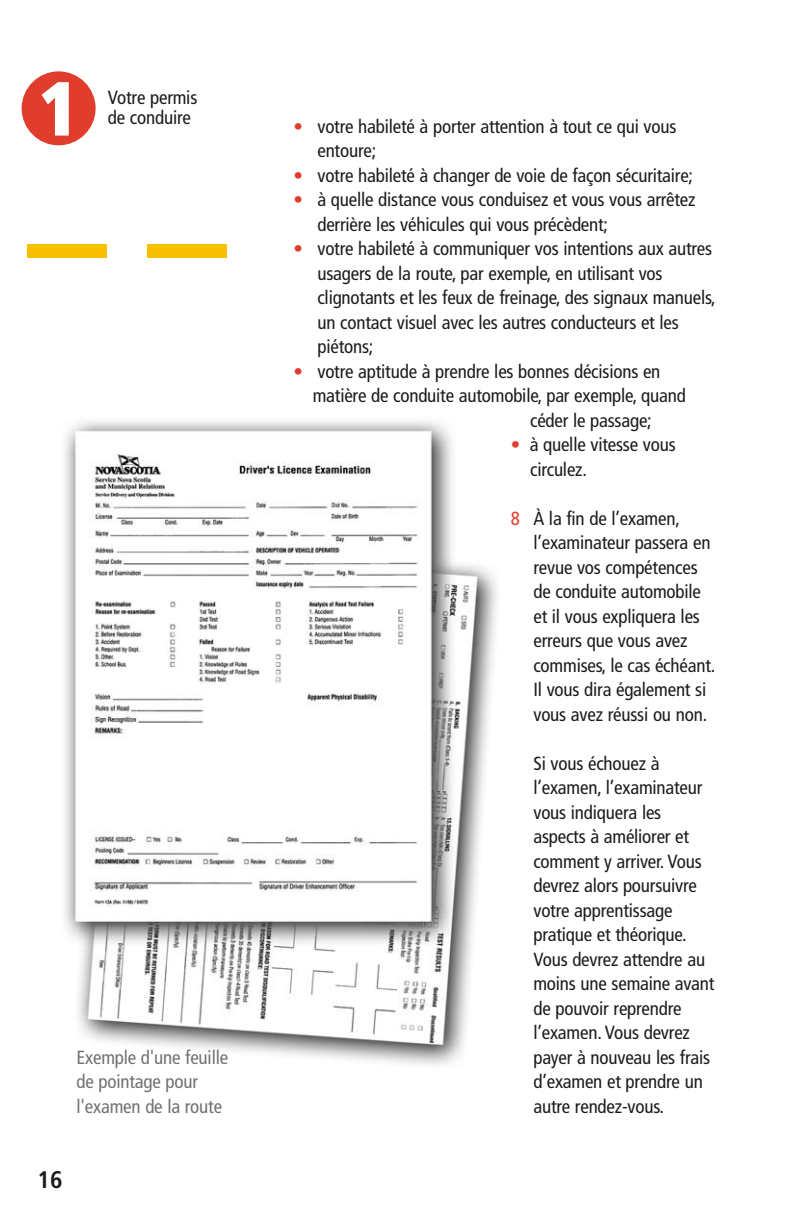
<style>
.page{position:relative;width:792px;height:1224px;background:#fff}
.page>*{position:absolute;margin:0;border:0;box-sizing:border-box;transform-origin:0 0}
.t1{font:900 condensed 76.6px "Frutiger";color:#fff}
.t2{font:700 condensed 24px "Frutiger";color:#1c1c1a}
.t3{font:condensed 19px/24.6px "Frutiger";letter-spacing:-.01em;color:#1c1c1a}
.t4{font:condensed 19px/24.6px "Frutiger";letter-spacing:-.01em;color:#727273}
.s1{color:#e13d2c}
</style>
<div class="page">
<div style="left:22px;top:71px;width:74px;height:74px;background:#e13d2c;border-radius:50%"></div>
<div style="left:27px;top:245px;width:79px;height:13px;background:#f9c000"></div>
<div style="left:147px;top:245px;width:79px;height:13px;background:#f9c000"></div>
<img style="left:64px;top:421px;width:433px;height:644px">
<h1 class="t1" style="left:39px;top:78px;width:41px">1</h1>
<p class="t3" style="left:108px;top:89px;width:91px;line-height:20px">Votre permis de conduire</p>
<p class="t4" style="left:77px;top:1046px;width:153px">Exemple d'une feuille de pointage pour l'examen de la route</p>
<p class="t2" style="left:38px;top:1170px;width:26px">16</p>
<p class="t3" style="left:317px;top:115px;width:361px;text-indent:-24px"><span class="s1">•</span> votre habileté à porter attention à tout ce qui vous entoure;</p>
<p class="t3" style="left:293px;top:164px;width:401px"><span class="s1">•</span> votre habileté à changer de voie de façon sécuritaire;</p>
<p class="t3" style="left:317px;top:189px;width:380px;text-indent:-24px"><span class="s1">•</span> à quelle distance vous conduisez et vous vous arrêtez derrière les véhicules qui vous précèdent;</p>
<p class="t3" style="left:317px;top:238px;width:400px;text-indent:-24px"><span class="s1">•</span> votre habileté à communiquer vos intentions aux autres usagers de la route, par exemple, en utilisant vos clignotants et les feux de freinage, des signaux manuels, un contact visuel avec les autres conducteurs et les piétons;</p>
<p class="t3" style="left:293px;top:360px;width:369px"><span class="s1">•</span> votre aptitude à prendre les bonnes décisions en</p>
<p class="t3" style="left:313px;top:385px;width:375px">matière de conduite automobile, par exemple, quand</p>
<p class="t3" style="left:530px;top:409px;width:123px">céder le passage;</p>
<p class="t3" style="left:530px;top:434px;width:147px;text-indent:-19px"><span class="s1">•</span> à quelle vitesse vous circulez.</p>
<p class="t3" style="left:533px;top:507px;width:183px;text-indent:-23px"><span class="s1">8</span> À la fin de l’examen, l’examinateur passera en revue vos compétences de conduite automobile et il vous expliquera les erreurs que vous avez commises, le cas échéant.<br>Il vous dira également si vous avez réussi ou non.</p>
<p class="t3" style="left:533px;top:752px;width:182px">Si vous échouez à l’examen, l’examinateur vous indiquera les aspects à améliorer et comment y arriver. Vous devrez alors poursuivre votre apprentissage pratique et théorique.<br>Vous devrez attendre au moins une semaine avant de pouvoir reprendre l’examen. Vous devrez payer à nouveau les frais d’examen et prendre un autre rendez-vous.</p>
</div>
